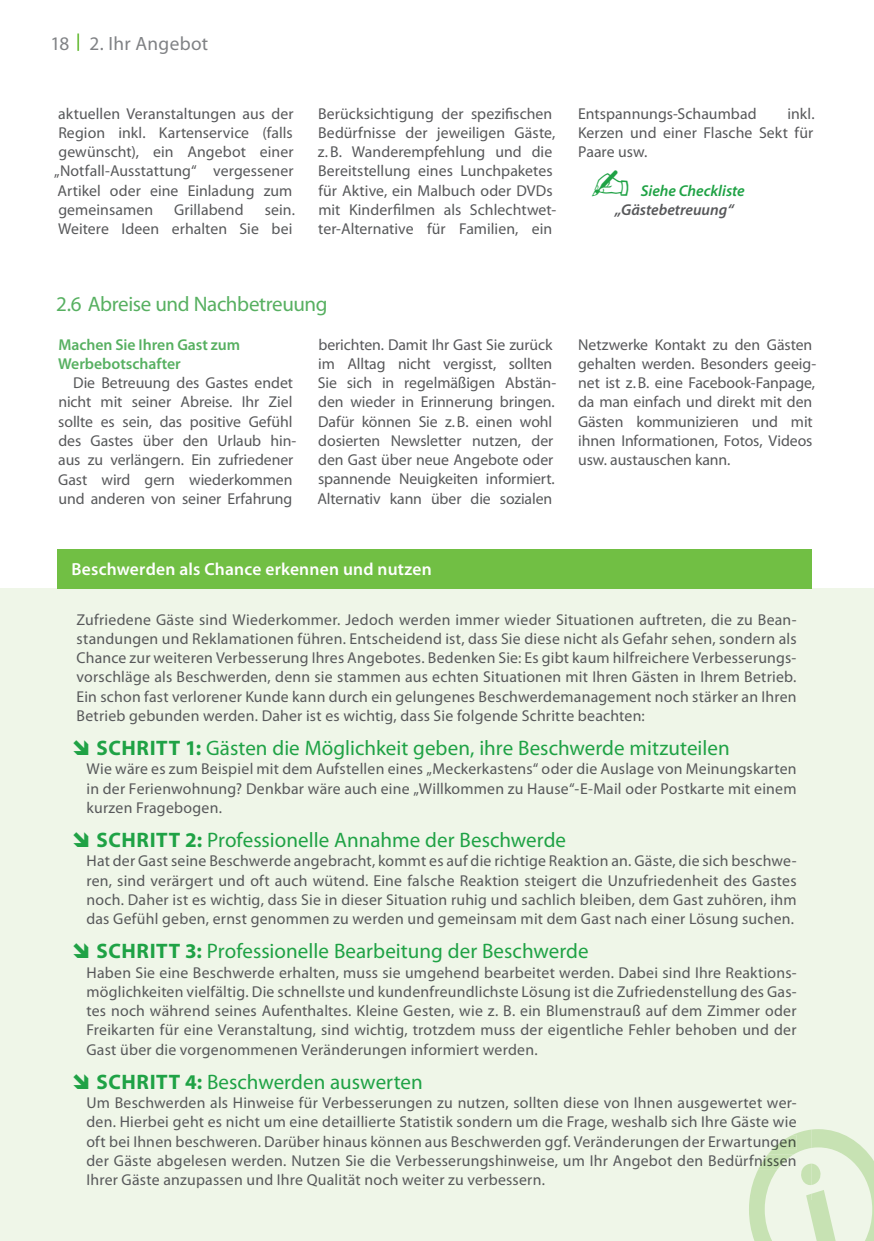
<style>
.page{position:relative;width:874px;height:1241px;background:#fff}
.page>*{position:absolute;margin:0;border:0;box-sizing:border-box;transform-origin:0 0}
.t1{font:21px "Myriad Pro";color:#1fa245}
.t2{font:21px "Myriad Pro";letter-spacing:-.02em;color:#57b061}
.t3{font:19.25px "Myriad Pro";letter-spacing:.015em;color:#808285}
.t4{font:600 17.5px "Myriad Pro";letter-spacing:.01em;color:#fff}
.t5{font:15.75px/19.2px "Myriad Pro";color:#57585a;text-align:justify}
.t6{font:600 15.75px/19.2px "Myriad Pro";letter-spacing:-.005em;color:#57b061}
.t7{font:italic 600 15.75px "Myriad Pro";color:#57585a}
.t8{font:italic 600 15.75px "Myriad Pro";letter-spacing:-.005em;color:#1fa245}
.s1{font-weight:700}
</style>
<div class="page">
<div style="left:0;top:588px;width:873px;height:652px;background:#eff6e8"></div>
<div style="left:57px;top:549px;width:754px;height:41px;background:#71bf44"></div>
<div style="left:57px;top:589px;width:754px;height:146px;background:#eff6e8"></div>
<svg style="left:749px;top:1129px;width:124px;height:111px"></svg>
<svg style="left:77px;top:33px;width:2px;height:18px"></svg>
<p class="t3" style="left:50px;top:31px;width:159px">18 2. Ihr Angebot</p>
<p class="t5" style="left:54px;top:103px;width:241px">aktuellen Veranstaltungen aus der Region inkl. Kartenservice (falls gewünscht), ein Angebot einer „Notfall-Ausstattung“ vergessener Artikel oder eine Einladung zum gemeinsamen</p>
<p class="t5" style="left:174px;top:200px;width:71px">Grillabend</p>
<p class="t5" style="left:58px;top:200px;width:238px;text-align:right">sein.<br>Weitere Ideen erhalten Sie bei</p>
<p class="t5" style="left:318px;top:103px;width:240px;text-align:left">Berücksichtigung der spezifischen Bedürfnisse der jeweiligen Gäste, z. B. Wanderempfehlung und die Bereitstellung eines Lunchpaketes für Aktive, ein Malbuch oder DVDs mit Kinderfilmen als Schlechtwet&shy;ter-Alternative für Familien, ein</p>
<p class="t5" style="left:577px;top:103px;width:180px">Entspannungs-Schaumbad</p>
<p class="t5" style="left:577px;top:103px;width:238px;text-indent:209px">inkl.<br>Kerzen und einer Flasche Sekt für Paare usw.</p>
<p class="t8" style="left:640px;top:180px;width:105px">Siehe Checkliste</p>
<p class="t7" style="left:615px;top:199px;width:120px">„Gästebetreuung“</p>
<h1 class="t2" style="left:56px;top:291px;width:273px">2.6 Abreise und Nachbetreuung</h1>
<p class="t6" style="left:58px;top:334px;width:183px">Machen Sie Ihren Gast zum<br>Werbebotschafter</p>
<p class="t5" style="left:58px;top:373px;width:239px;text-align:left;text-indent:15px">Die Betreuung des Gastes endet nicht mit seiner Abreise. Ihr Ziel sollte es sein, das positive Gefühl des Gastes über den Urlaub hin&shy;aus zu verlängern. Ein zufriedener<br>Gast wird gern wiederkommen und anderen von seiner Erfahrung</p>
<p class="t5" style="left:317px;top:334px;width:240px;text-align:left">berichten. Damit Ihr Gast Sie zurück im Alltag nicht vergisst, sollten Sie sich in regelmäßigen Abstän&shy;den wieder in Erinnerung bringen.<br>Dafür können Sie z. B. einen wohl dosierten Newsletter nutzen, der den Gast über neue Angebote oder spannende Neuigkeiten informiert.<br>Alternativ kann über die sozialen</p>
<p class="t5" style="left:577px;top:334px;width:239px;text-align:left">Netzwerke Kontakt zu den Gästen gehalten werden. Besonders geeig&shy;net ist z. B. eine Facebook-Fanpage, da man einfach und direkt mit den<br>Gästen kommunizieren und mit ihnen Informationen, Fotos, Videos usw. austauschen kann.</p>
<p class="t4" style="left:71px;top:558px;width:362px">Beschwerden als Chance erkennen und nutzen</p>
<p class="t5" style="left:76px;top:609px;width:721px">Zufriedene Gäste sind Wiederkommer. Jedoch werden immer wieder Situationen auftreten, die zu Bean&shy;standungen und Reklamationen führen. Entscheidend ist, dass Sie diese nicht als Gefahr sehen, sondern als Chance zur weiteren Verbesserung Ihres Angebotes. Bedenken Sie: Es gibt kaum hilfreichere Verbesserungs&shy;vorschläge als Beschwerden, denn sie stammen aus echten Situationen mit Ihren Gästen in Ihrem Betrieb.<br>Ein schon fast verlorener Kunde kann durch ein gelungenes Beschwerdemanagement noch stärker an Ihren Betrieb gebunden werden. Daher ist es wichtig, dass Sie folgende Schritte beachten:</p>
<h1 class="t1" style="left:96px;top:735px;width:634px"><span class="s1">SCHRITT 1:</span> Gästen die Möglichkeit geben, ihre Beschwerde mitzuteilen</h1>
<p class="t5" style="left:86px;top:759px;width:711px">Wie wäre es zum Beispiel mit dem Aufstellen eines „Meckerkastens“ oder die Auslage von Meinungskarten in der Ferienwohnung? Denkbar wäre auch eine „Willkommen zu Hause“-E-Mail oder Postkarte mit einem kurzen Fragebogen.</p>
<h1 class="t1" style="left:96px;top:827px;width:471px"><span class="s1">SCHRITT 2:</span> Professionelle Annahme der Beschwerde</h1>
<p class="t5" style="left:86px;top:851px;width:711px">Hat der Gast seine Beschwerde angebracht, kommt es auf die richtige Reaktion an. Gäste, die sich beschwe&shy;ren, sind verärgert und oft auch wütend. Eine falsche Reaktion steigert die Unzufriedenheit des Gastes noch. Daher ist es wichtig, dass Sie in dieser Situation ruhig und sachlich bleiben, dem Gast zuhören, ihm das Gefühl geben, ernst genommen zu werden und gemeinsam mit dem Gast nach einer Lösung suchen.</p>
<h1 class="t1" style="left:96px;top:938px;width:493px"><span class="s1">SCHRITT 3:</span> Professionelle Bearbeitung der Beschwerde</h1>
<p class="t5" style="left:86px;top:962px;width:711px">Haben Sie eine Beschwerde erhalten, muss sie umgehend bearbeitet werden. Dabei sind Ihre Reaktions&shy;möglichkeiten vielfältig. Die schnellste und kundenfreundlichste Lösung ist die Zufriedenstellung des Gas&shy;tes noch während seines Aufenthaltes. Kleine Gesten, wie z. B. ein Blumenstrauß auf dem Zimmer oder Freikarten für eine Veranstaltung, sind wichtig, trotzdem muss der eigentliche Fehler behoben und der Gast über die vorgenommenen Veränderungen informiert werden.</p>
<h1 class="t1" style="left:96px;top:1068px;width:327px"><span class="s1">SCHRITT 4:</span> Beschwerden auswerten</h1>
<p class="t5" style="left:86px;top:1092px;width:711px">Um Beschwerden als Hinweise für Verbesserungen zu nutzen, sollten diese von Ihnen ausgewertet wer&shy;den. Hierbei geht es nicht um eine detaillierte Statistik sondern um die Frage, weshalb sich Ihre Gäste wie oft bei Ihnen beschweren. Darüber hinaus können aus Beschwerden ggf. Veränderungen der Erwartungen der Gäste abgelesen werden. Nutzen Sie die Verbesserungshinweise, um Ihr Angebot den Bedürfnissen Ihrer Gäste anzupassen und Ihre Qualität noch weiter zu verbessern.</p>
</div>
